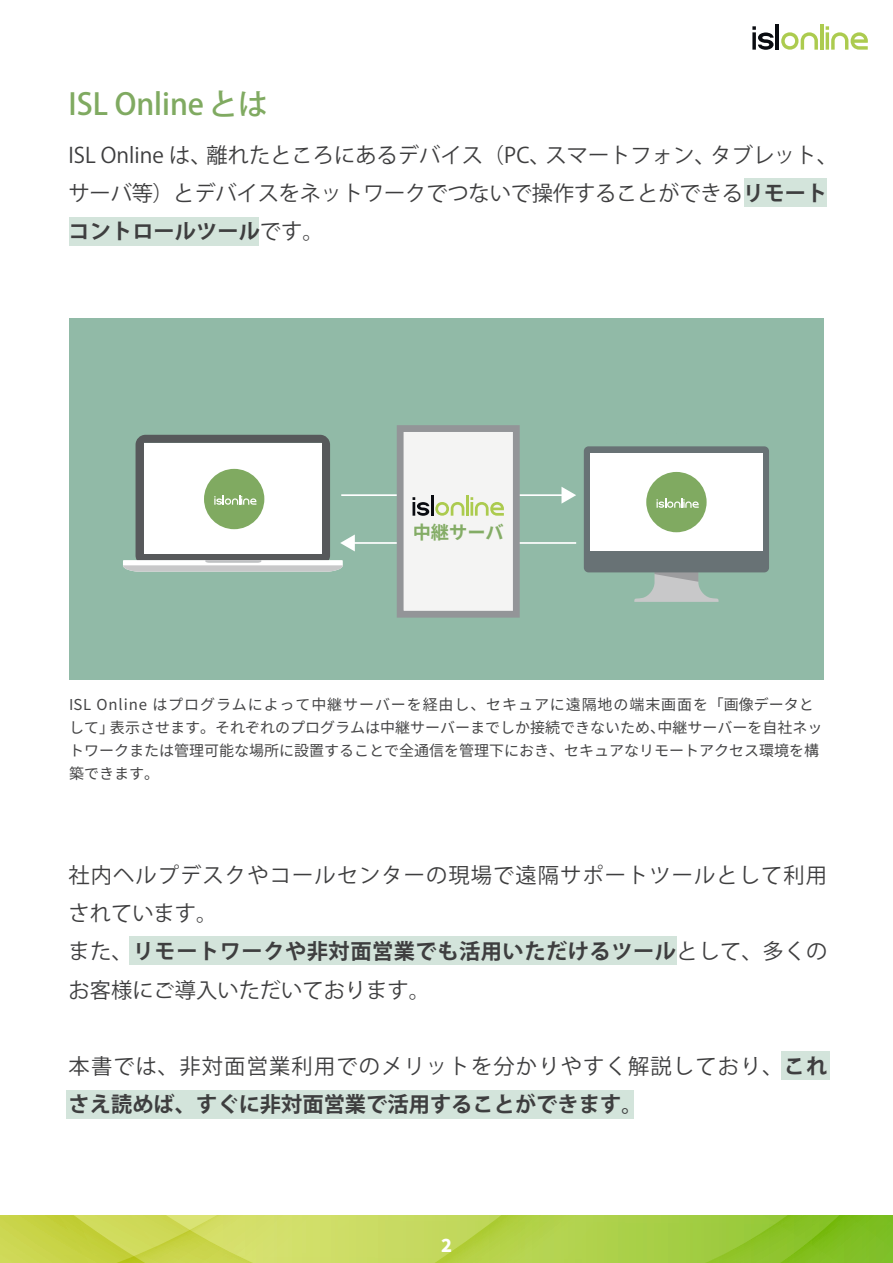
<style>
.page{position:relative;width:893px;height:1263px;background:#fff}
.page>*{position:absolute;margin:0;border:0;box-sizing:border-box;transform-origin:0 0}
.t1{font:500 29.7px "Koz Go Pro";color:#80aa61}
.t2{font:21.3px/38.2px "Koz Go Pr 6 N";letter-spacing:.05em;color:#3e3e3f}
.t3{font:21.3px/38.2px "Koz Go Pr 6 N";color:#3e3e3f}
.t4{font:21.3px/38.2px "Koz Go Pr 6 N";letter-spacing:.055em;color:#3e3e3f}
.t5{font:700 18.3px "Source Han Sans JP";color:#80aa61}
.t6{font:15px/23.2px "Source Han Sans JP";color:#3e3e3f}
.s1{font-weight:700}
</style>
<div class="page">
<div style="left:67px;top:1090px;width:567px;height:29px;background:#d3e4db"></div>
<div style="left:782px;top:1051px;width:48px;height:28px;background:#d3e4db"></div>
<div style="left:129px;top:936px;width:547px;height:29px;background:#d3e4db"></div>
<div style="left:744px;top:178px;width:82px;height:29px;background:#d3e4db"></div>
<div style="left:69px;top:218px;width:189px;height:28px;background:#d3e4db"></div>
<div style="left:69px;top:318px;width:755px;height:362px;background:#91baa7"></div>
<svg style="left:634px;top:572px;width:84px;height:30px"></svg>
<div style="left:584px;top:446px;width:185px;height:126px;background:#687275;border-radius:5px"></div>
<div style="left:590px;top:452px;width:173px;height:98px;background:#fff"></div>
<svg style="left:752px;top:26px;width:21px;height:24px"></svg>
<hr style="left:776px;top:24px;width:3px;height:26px;background:#0a0c11">
<svg style="left:781px;top:32px;width:37px;height:18px"></svg>
<hr style="left:820px;top:24px;width:3px;height:26px;background:#accb4f">
<svg style="left:826px;top:26px;width:42px;height:24px"></svg>
<hr style="left:341px;top:494px;width:223px;height:2px;background:#fff">
<svg style="left:561px;top:487px;width:15px;height:17px"></svg>
<hr style="left:352px;top:542px;width:224px;height:2px;background:#fff">
<div style="left:397px;top:425px;width:123px;height:193px;background:#f4f4f3;border:7px solid #939598"></div>
<svg style="left:412px;top:497px;width:17px;height:19px"></svg>
<hr style="left:431px;top:495px;width:3px;height:21px;background:#0a0c11">
<svg style="left:435px;top:502px;width:29px;height:14px"></svg>
<hr style="left:466px;top:495px;width:3px;height:21px;background:#accb4f">
<svg style="left:470px;top:497px;width:34px;height:19px"></svg>
<div style="left:646px;top:472px;width:61px;height:60px;background:#80aa61;border-radius:50%"></div>
<svg style="left:656px;top:498px;width:43px;height:10px"></svg>
<svg style="left:123px;top:435px;width:232px;height:137px;background:#c9d3ca"></svg>
<svg style="left:0;top:1216px;width:893px;height:47px;background:#b5d24a"></svg>
<h1 class="t1" style="left:69px;top:85px;width:201px">ISL Onlineとは</h1>
<h2 class="t3" style="left:69px;top:136px;width:771px">ISL Online は、離れたところにあるデバイス（PC、スマートフォン、タブレット、サーバ等）とデバイスをネットワークでつないで操作することができる<span class="s1">リモートコントロールツール</span>です。</h2>
<p class="t5" style="left:413px;top:522px;width:93px">中継サーバ</p>
<p class="t6" style="left:69px;top:693px;width:755px">ISL Online はプログラムによって中継サーバーを経由し、セキュアに遠隔地の端末画面を「画像データとして」表示させます。それぞれのプログラムは中継サーバーまでしか接続できないため、中継サーバーを自社ネットワークまたは管理可能な場所に設置することで全通信を管理下におき、セキュアなリモートアクセス環境を構築できます。</p>
<h2 class="t2" style="left:69px;top:856px;width:760px">社内ヘルプデスクやコールセンターの現場で遠隔サポートツールとして利用されています。<br>また、<span class="s1">リモートワークや非対面営業でも活用いただけるツール</span>として、多くのお客様にご導入いただいております。</h2>
<h2 class="t4" style="left:69px;top:1048px;width:760px">本書では、非対面営業利用でのメリットを分かりやすく解説しており、<span class="s1">これさえ読めば、すぐに非対面営業で活用することができます。</span></h2>
</div>
